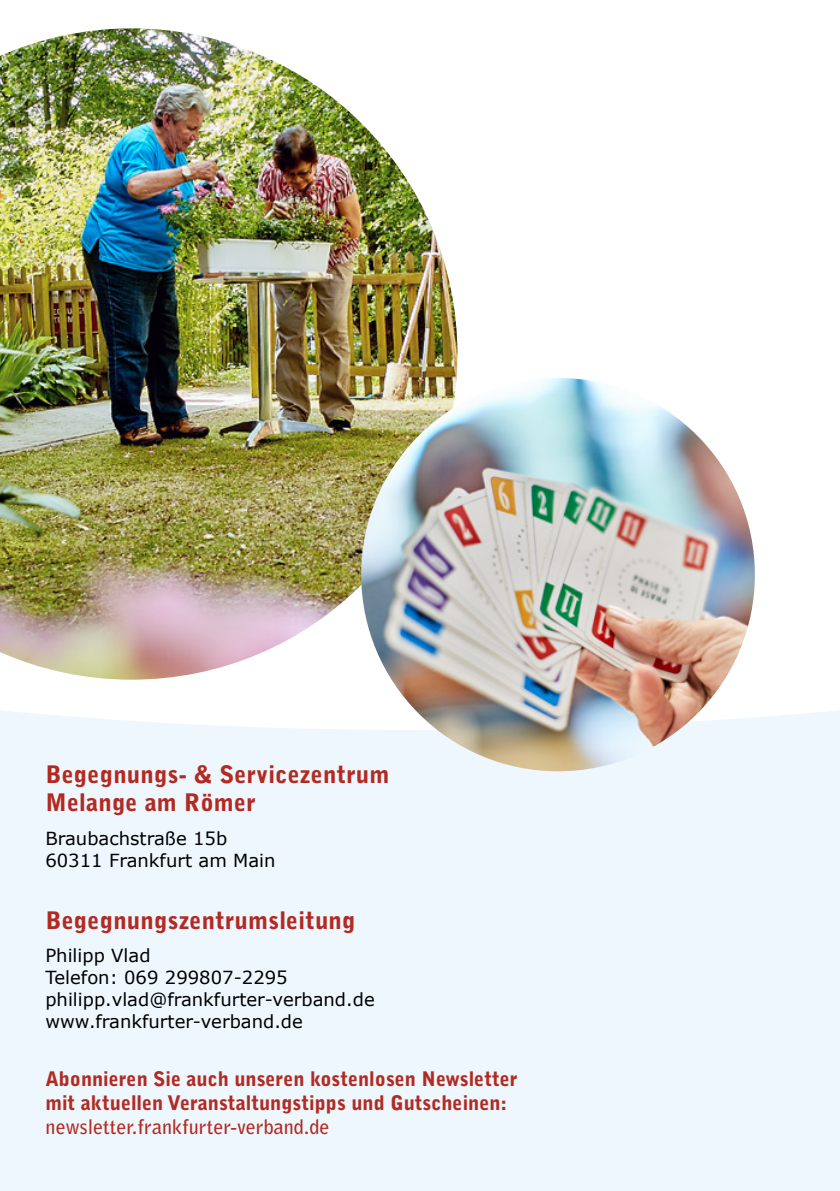
<style>
.page{position:relative;width:840px;height:1191px;background:#fff}
.page>*{position:absolute;margin:0;border:0;box-sizing:border-box;transform-origin:0 0}
.t1{font:900 24px/28px "Bell Gothic Std";letter-spacing:.01em;color:#b32a22}
.t2{font:900 20px/24px "Bell Gothic Std";color:#b32a22}
.t3{font:700 20px "Bell Gothic Std";color:#b32a22}
.t4{font:18px/22px "Verdana";color:#000}
</style>
<div class="page">
<div style="left:0;top:708px;width:839px;height:483px;background:#edf7fd"></div>
<img style="left:0;top:28px;width:457px;height:651px">
<img style="left:361px;top:378px;width:393px;height:393px;border-radius:197px">
<h1 class="t1" style="left:45px;top:761px;width:345px">Begegnungs- &amp; Servicezentrum<br>Melange am Römer</h1>
<p class="t4" style="left:45px;top:827px;width:231px">Braubachstraße 15b<br>60311 Frankfurt am Main</p>
<h1 class="t1" style="left:45px;top:906px;width:311px">Begegnungszentrumsleitung</h1>
<p class="t4" style="left:45px;top:944px;width:330px">Philipp Vlad<br>Telefon: 069 299807-2295 philipp.vlad@frankfurter-verband.de www.frankfurter-verband.de</p>
<p class="t2" style="left:45px;top:1067px;width:473px">Abonnieren Sie auch unseren kostenlosen Newsletter mit aktuellen Veranstaltungstipps und Gutscheinen:</p>
<p class="t3" style="left:45px;top:1115px;width:285px">newsletter.frankfurter-verband.de</p>
</div>
